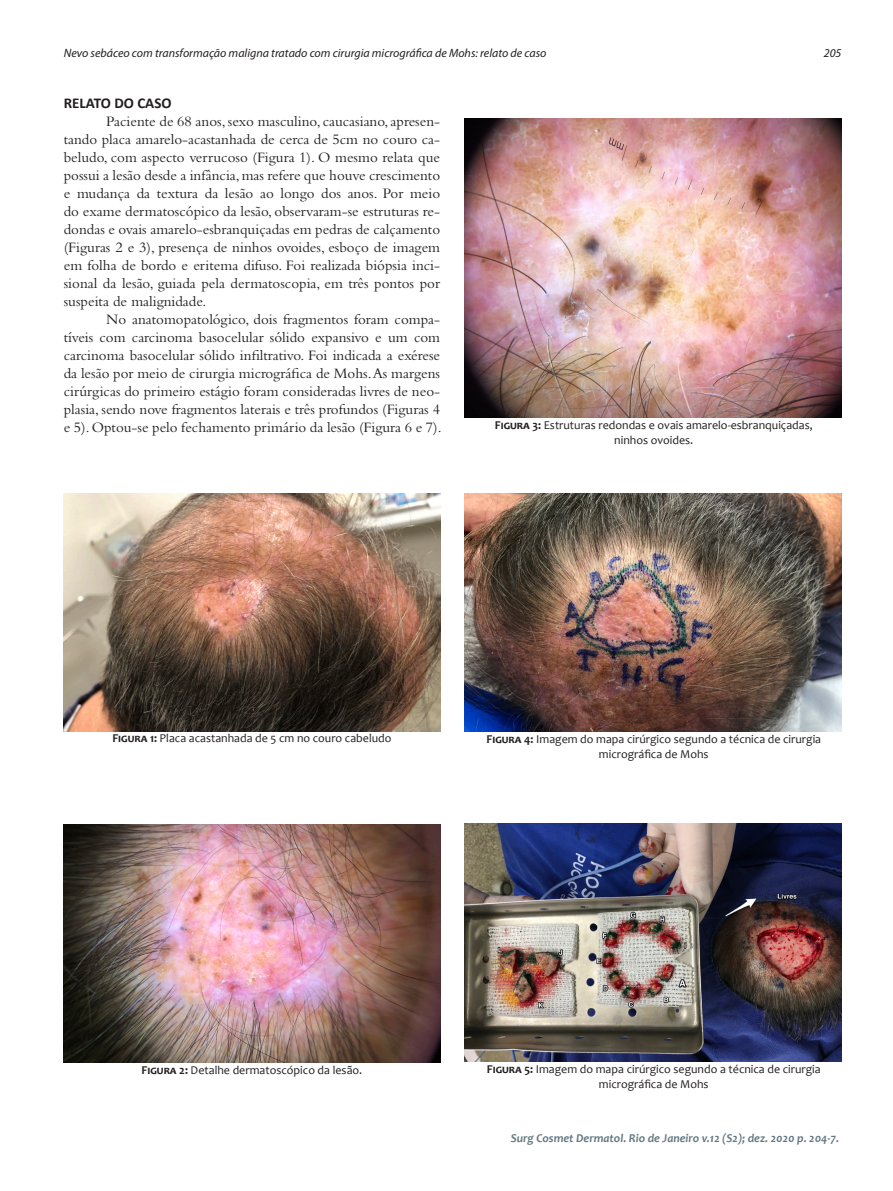
<style>
.page{position:relative;width:893px;height:1191px;background:#fff}
.page>*{position:absolute;margin:0;border:0;box-sizing:border-box;transform-origin:0 0}
.Normal1{font:15px/18px "Bembo Std";color:#231f20;text-align:justify}
.Normal1-2{font:700 15px "Calibri";color:#231f20}
.t1{font:12px/15px "Candara";color:#231f20;text-align:center}
.t2{font:italic 12px "Myriad Pro";color:#231f20}
.t3{font:italic 700 12px "Candara";color:#647882}
.s1{font-weight:700}
</style>
<div class="page">
<img style="left:64px;top:494px;width:377px;height:237px">
<img style="left:64px;top:824px;width:377px;height:238px">
<img style="left:465px;top:119px;width:377px;height:298px">
<img style="left:465px;top:494px;width:377px;height:237px">
<img style="left:465px;top:824px;width:377px;height:237px">
<p class="t2" style="left:64px;top:46px;width:484px">Nevo sebáceo com transformação maligna tratado com cirurgia micrográfica de Mohs: relato de caso</p>
<p class="t2" style="left:824px;top:46px;width:19px">205</p>
<p class="Normal1-2" style="left:64px;top:92px;width:109px">RELATO DO CASO</p>
<p class="Normal1" style="left:64px;top:112px;width:378px;text-indent:43px">Paciente de 68 anos, sexo masculino, caucasiano, apresen&shy;tando placa amarelo-acastanhada de cerca de 5cm no couro ca&shy;beludo, com aspecto verrucoso (Figura 1). O mesmo relata que possui a lesão desde a infância, mas refere que houve crescimento e mudança da textura da lesão ao longo dos anos. Por meio do exame dermatoscópico da lesão, observaram-se estruturas re&shy;dondas e ovais amarelo-esbranquiçadas em pedras de calçamento (Figuras 2 e 3), presença de ninhos ovoides, esboço de imagem em folha de bordo e eritema difuso. Foi realizada biópsia inci&shy;sional da lesão, guiada pela dermatoscopia, em três pontos por suspeita de malignidade.</p>
<p class="Normal1" style="left:64px;top:310px;width:379px;text-indent:43px">No anatomopatológico, dois fragmentos foram compa&shy;tíveis com carcinoma basocelular sólido expansivo e um com carcinoma basocelular sólido infiltrativo. Foi indicada a exérese da lesão por meio de cirurgia micrográfica de Mohs. As margens cirúrgicas do primeiro estágio foram consideradas livres de neo&shy;plasia, sendo nove fragmentos laterais e três profundos (Figuras 4 e 5). Optou-se pelo fechamento primário da lesão (Figura 6 e 7).</p>
<p class="t1" style="left:495px;top:418px;width:319px"><span class="s1">Figura 3:</span> Estruturas redondas e ovais amarelo-esbranquiçadas,</p>
<p class="t1" style="left:614px;top:433px;width:81px">ninhos ovoides.</p>
<p class="t1" style="left:112px;top:730px;width:281px"><span class="s1">Figura 1:</span> Placa acastanhada de 5 cm no couro cabeludo</p>
<p class="t1" style="left:486px;top:731px;width:336px"><span class="s1">Figura 4:</span> Imagem do mapa cirúrgico segundo a técnica de cirurgia micrográfica de Mohs</p>
<p class="t1" style="left:142px;top:1062px;width:222px"><span class="s1">Figura 2:</span> Detalhe dermatoscópico da lesão.</p>
<p class="t1" style="left:487px;top:1061px;width:335px"><span class="s1">Figura 5:</span> Imagem do mapa cirúrgico segundo a técnica de cirurgia micrográfica de Mohs</p>
<p class="t3" style="left:511px;top:1131px;width:330px">Surg Cosmet Dermatol. Rio de Janeiro v.12 (S2); dez. 2020 p. 204-7.</p>
</div>
